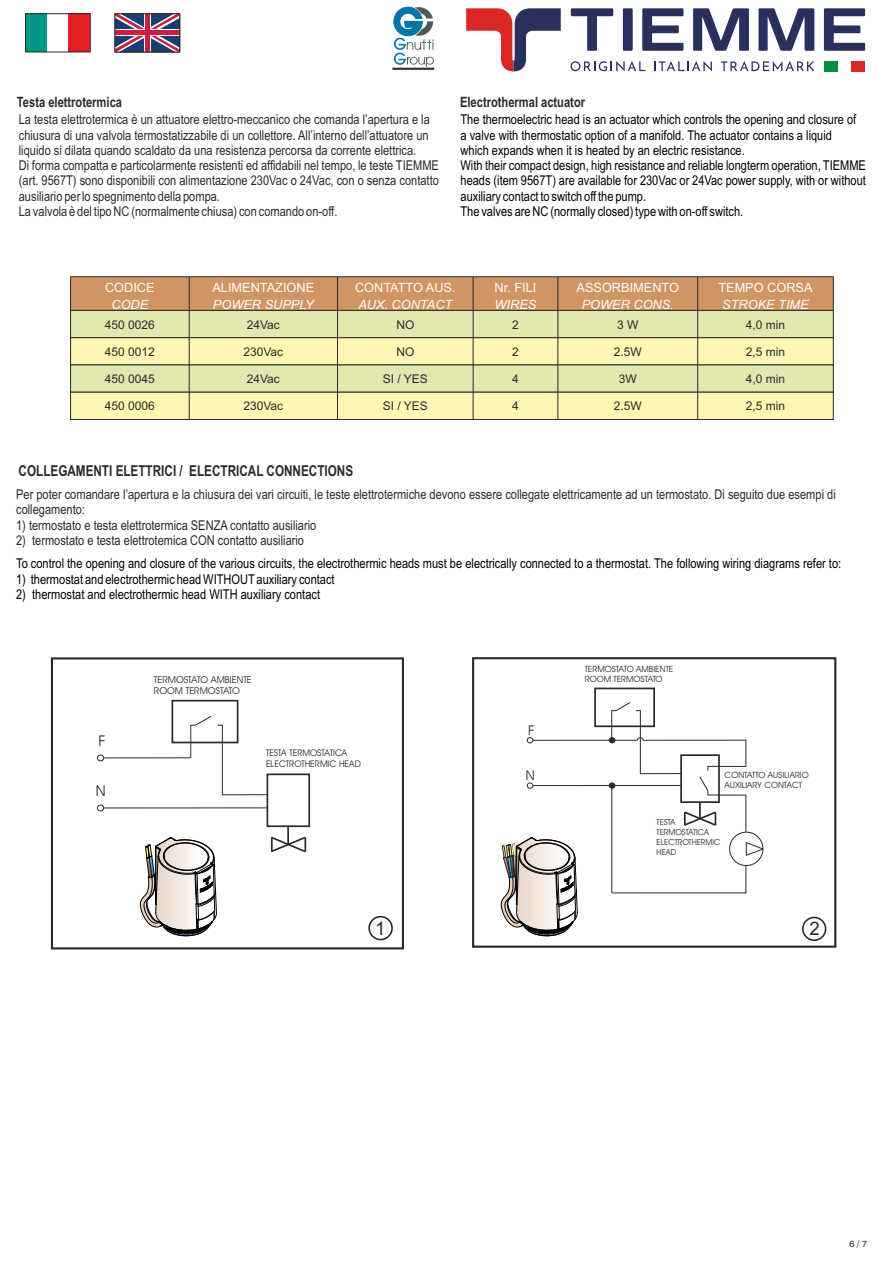
<style>
.page{position:relative;width:893px;height:1263px;background:#fff}
.page>*{position:absolute;margin:0;border:0;box-sizing:border-box;transform-origin:0 0}
.t1{font:18.75px "Arial";color:#2b2929}
.t2{font:18.6px "Arial";color:#2b2929}
.t3{font:700 15px "Arial Narrow";color:#2b2929;scale:.95 1}
.t4{font:14.85px "Avant Garde IT Cby BT";color:#2b2929}
.t5{font:700 14.25px "Arial Narrow";color:#2b2929;scale:.95 1}
.t6{font:13.5px/15.3px "Arial Narrow";color:#2b2929}
.t7{font:13.5px/15.3px "Arial Narrow";color:#000}
.t8{font:13.5px "Avant Garde IT Cby BT";color:#2b2929}
.t9{font:12.75px "Arial";color:#fff}
.t10{font:italic 12.75px "Arial";color:#fff}
.t11{font:12px "Arial";color:#2b2929}
.t12{font:9.45px/11.4px "Avant Garde IT Cby BT";color:#2b2929}
.t13{font:9.15px/10.9px "Avant Garde IT Cby BT";color:#2b2929}
.t14{font:9px "Swiss 721 BT";color:#2b2929}
.t15{font:8.55px/10.4px "Avant Garde IT Cby BT";color:#2b2929}
.t16{font:8.4px/10.1px "Avant Garde IT Cby BT";color:#2b2929}
</style>
<div class="page">
<div style="left:70px;top:276px;width:764px;height:35px;background:#d19463;border:1px solid #2b2929"></div>
<div style="left:70px;top:310px;width:764px;height:28px;background:#e3e8b0;border:1px solid #2b2929"></div>
<div style="left:70px;top:337px;width:764px;height:28px;background:#fff7b3;border:1px solid #2b2929"></div>
<div style="left:70px;top:365px;width:764px;height:27px;background:#e3e8b0"></div>
<div style="left:70px;top:392px;width:764px;height:28px;background:#fff7b3;border:1px solid #2b2929"></div>
<hr style="left:189px;top:277px;width:1px;height:142px;background:#2b2929">
<hr style="left:337px;top:277px;width:1px;height:142px;background:#2b2929">
<hr style="left:558px;top:277px;width:1px;height:142px;background:#2b2929">
<hr style="left:697px;top:277px;width:1px;height:142px;background:#2b2929">
<hr style="left:473px;top:277px;width:1px;height:142px;background:#2b2929">
<div style="left:472px;top:657px;width:364px;height:291px;background:#fff;border:2px solid #2b2929"></div>
<div style="left:802px;top:917px;width:24px;height:24px;border:2px solid #2b2929;border-radius:50%"></div>
<div style="left:51px;top:657px;width:353px;height:292px;background:#fff;border:2px solid #2b2929"></div>
<div style="left:368px;top:916px;width:25px;height:24px;border:2px solid #2b2929;border-radius:50%"></div>
<hr style="left:104px;top:757px;width:87px;height:1px;background:#2b2929">
<hr style="left:222px;top:794px;width:45px;height:1px;background:#2b2929">
<hr style="left:190px;top:725px;width:1px;height:33px;background:#2b2929">
<hr style="left:222px;top:725px;width:1px;height:70px;background:#2b2929">
<svg style="left:191px;top:716px;width:32px;height:10px"></svg>
<div style="left:172px;top:700px;width:66px;height:43px;border:2px solid #2b2929"></div>
<hr style="left:104px;top:807px;width:163px;height:1px;background:#2b2929">
<div style="left:267px;top:773px;width:43px;height:54px;border:2px solid #2b2929"></div>
<div style="left:97px;top:754px;width:7px;height:7px;border:1px solid #2b2929;border-radius:50%"></div>
<div style="left:97px;top:805px;width:7px;height:6px;border:1px solid #2b2929;border-radius:50%"></div>
<hr style="left:745px;top:795px;width:1px;height:37px;background:#2b2929">
<div style="left:729px;top:832px;width:34px;height:34px;border:1px solid #2b2929;border-radius:50%"></div>
<svg style="left:745px;top:866px;width:1px;height:26px"></svg>
<hr style="left:612px;top:892px;width:134px;height:1px;background:#2b2929">
<hr style="left:611px;top:785px;width:1px;height:108px;background:#2b2929">
<svg style="left:745px;top:841px;width:19px;height:15px"></svg>
<hr style="left:611px;top:710px;width:1px;height:30px;background:#2b2929">
<hr style="left:640px;top:710px;width:1px;height:63px;background:#2b2929">
<svg style="left:611px;top:702px;width:30px;height:10px"></svg>
<div style="left:594px;top:688px;width:61px;height:39px;border:2px solid #2b2929"></div>
<div style="left:680px;top:754px;width:40px;height:49px;border:2px solid #2b2929"></div>
<svg style="left:684px;top:803px;width:33px;height:23px"></svg>
<svg style="left:527px;top:737px;width:220px;height:58px"></svg>
<div style="left:527px;top:782px;width:6px;height:7px;border:1px solid #2b2929;border-radius:50%"></div>
<svg style="left:269px;top:827px;width:39px;height:26px"></svg>
<svg style="left:501px;top:837px;width:77px;height:99px"></svg>
<svg style="left:140px;top:837px;width:77px;height:99px"></svg>
<div style="left:824px;top:61px;width:14px;height:10px;background:#008f40"></div>
<div style="left:851px;top:61px;width:14px;height:10px;background:#db2626"></div>
<svg style="left:570px;top:61px;width:75px;height:10px"></svg>
<svg style="left:654px;top:61px;width:58px;height:10px"></svg>
<svg style="left:721px;top:61px;width:93px;height:10px"></svg>
<svg style="left:571px;top:8px;width:42px;height:43px"></svg>
<div style="left:623px;top:8px;width:10px;height:43px;background:#29305e"></div>
<svg style="left:642px;top:8px;width:41px;height:43px"></svg>
<svg style="left:693px;top:8px;width:56px;height:43px"></svg>
<svg style="left:758px;top:8px;width:56px;height:43px"></svg>
<svg style="left:824px;top:8px;width:41px;height:43px"></svg>
<svg style="left:466px;top:8px;width:95px;height:63px"></svg>
<hr style="left:393px;top:68px;width:41px;height:1px;background:#2b2929">
<svg style="left:393px;top:7px;width:41px;height:60px"></svg>
<div style="left:25px;top:14px;width:22px;height:38px;background:#009985"></div>
<div style="left:69px;top:14px;width:21px;height:38px;background:#e31f24"></div>
<div style="left:25px;top:13px;width:66px;height:39px;border:1px solid #2b2929"></div>
<svg style="left:117px;top:15px;width:61px;height:35px"></svg>
<div style="left:115px;top:13px;width:65px;height:39px;border:1px solid #2b2929"></div>
<p class="t5" style="left:17px;top:97px;width:112px">Testa elettrotermica</p>
<p class="t5" style="left:460px;top:97px;width:133px">Electrothermal actuator</p>
<p class="t6" style="left:19px;top:113px;width:422px">La testa elettrotermica è un attuatore elettro-meccanico che comanda l’apertura e la chiusura di una valvola termostatizzabile di un collettore. All’interno dell’attuatore un liquido si dilata quando scaldato da una resistenza percorsa da corrente elettrica.<br>Di forma compatta e particolarmente resistenti ed affidabili nel tempo, le teste TIEMME (art. 9567T) sono disponibili con alimentazione 230Vac o 24Vac, con o senza contatto ausiliario per lo spegnimento della pompa.<br>La valvola è del tipo NC (normalmente chiusa) con comando on-off.</p>
<p class="t7" style="left:460px;top:113px;width:407px">The thermoelectric head is an actuator which controls the opening and closure of<br>a valve with thermostatic option of a manifold. The actuator contains a liquid<br>which expands when it is heated by an electric resistance.<br>With their compact design, high resistance and reliable longterm operation, TIEMME heads (item 9567T) are available for 230Vac or 24Vac power supply, with or without auxiliary contact to switch off the pump.<br>The valves are NC (normally closed) type with on-off switch.</p>
<p class="t9" style="left:105px;top:282px;width:51px">CODICE</p>
<p class="t10" style="left:111px;top:300px;width:38px">CODE</p>
<p class="t11" style="left:105px;top:320px;width:52px">450 0026</p>
<p class="t9" style="left:212px;top:282px;width:103px">ALIMENTAZIONE</p>
<p class="t10" style="left:213px;top:300px;width:102px">POWER SUPPLY</p>
<p class="t11" style="left:247px;top:320px;width:35px">24Vac</p>
<p class="t9" style="left:355px;top:282px;width:102px">CONTATTO AUS.</p>
<p class="t10" style="left:358px;top:300px;width:95px">AUX. CONTACT</p>
<p class="t11" style="left:396px;top:320px;width:19px">NO</p>
<p class="t9" style="left:495px;top:282px;width:43px">Nr. FILI</p>
<p class="t10" style="left:495px;top:300px;width:43px">WIRES</p>
<p class="t11" style="left:512px;top:320px;width:8px">2</p>
<p class="t9" style="left:576px;top:282px;width:104px">ASSORBIMENTO</p>
<p class="t10" style="left:582px;top:300px;width:94px">POWER CONS.</p>
<p class="t11" style="left:617px;top:320px;width:23px">3 W</p>
<p class="t9" style="left:718px;top:282px;width:96px">TEMPO CORSA</p>
<p class="t10" style="left:722px;top:300px;width:88px">STROKE TIME</p>
<p class="t11" style="left:746px;top:320px;width:41px">4,0 min</p>
<p class="t11" style="left:105px;top:347px;width:52px">450 0012</p>
<p class="t11" style="left:243px;top:347px;width:41px">230Vac</p>
<p class="t11" style="left:396px;top:347px;width:19px">NO</p>
<p class="t11" style="left:512px;top:347px;width:8px">2</p>
<p class="t11" style="left:614px;top:347px;width:30px">2.5W</p>
<p class="t11" style="left:746px;top:347px;width:41px">2,5 min</p>
<p class="t11" style="left:105px;top:374px;width:52px">450 0045</p>
<p class="t11" style="left:247px;top:374px;width:35px">24Vac</p>
<p class="t11" style="left:383px;top:374px;width:47px">SI / YES</p>
<p class="t11" style="left:512px;top:374px;width:8px">4</p>
<p class="t11" style="left:619px;top:374px;width:19px">3W</p>
<p class="t11" style="left:746px;top:374px;width:41px">4,0 min</p>
<p class="t11" style="left:105px;top:402px;width:52px">450 0006</p>
<p class="t11" style="left:243px;top:402px;width:41px">230Vac</p>
<p class="t11" style="left:383px;top:402px;width:47px">SI / YES</p>
<p class="t11" style="left:512px;top:402px;width:8px">4</p>
<p class="t11" style="left:614px;top:402px;width:30px">2.5W</p>
<p class="t11" style="left:746px;top:402px;width:41px">2,5 min</p>
<p class="t3" style="left:19px;top:465px;width:354px">COLLEGAMENTI ELETTRICI / ELECTRICAL CONNECTIONS</p>
<p class="t6" style="left:16px;top:488px;width:821px">Per poter comandare l’apertura e la chiusura dei vari circuiti, le teste elettrotermiche devono essere collegate elettricamente ad un termostato. Di seguito due esempi di collegamento:</p>
<p class="t6" style="left:16px;top:518px;width:302px">1) termostato e testa elettrotermica SENZA contatto ausiliario</p>
<p class="t6" style="left:16px;top:534px;width:289px">2) termostato e testa elettrotemica CON contatto ausiliario</p>
<p class="t7" style="left:16px;top:557px;width:827px">To control the opening and closure of the various circuits, the electrothermic heads must be electrically connected to a thermostat. The following wiring diagrams refer to:</p>
<p class="t7" style="left:16px;top:573px;width:320px">1) thermostat and electrothermic head WITHOUT auxiliary contact</p>
<p class="t7" style="left:16px;top:588px;width:305px">2) thermostat and electrothermic head WITH auxiliary contact</p>
<p class="t4" style="left:99px;top:735px;width:9px">F</p>
<p class="t4" style="left:96px;top:785px;width:11px">N</p>
<p class="t12" style="left:154px;top:674px;width:99px">TERMOSTATO AMBIENTE<br>ROOM TERMOSTATO</p>
<p class="t13" style="left:266px;top:748px;width:96px">TESTA TERMOSTATICA<br>ELECTROTHERMIC HEAD</p>
<p class="t8" style="left:528px;top:724px;width:8px">F</p>
<p class="t8" style="left:526px;top:770px;width:10px">N</p>
<p class="t15" style="left:585px;top:664px;width:90px">TERMOSTATO AMBIENTE<br>ROOM TERMOSTATO</p>
<p class="t15" style="left:725px;top:771px;width:86px">CONTATTO AUSILIARIO<br>AUXILIARY CONTACT</p>
<p class="t16" style="left:657px;top:817px;width:65px">TESTA<br>TERMOSTATICA<br>ELECTROTHERMIC<br>HEAD</p>
<h1 class="t1" style="left:375px;top:921px;width:12px">1</h1>
<h2 class="t2" style="left:809px;top:921px;width:12px">2</h2>
<p class="t14" style="left:849px;top:1240px;width:19px">6 / 7</p>
</div>
